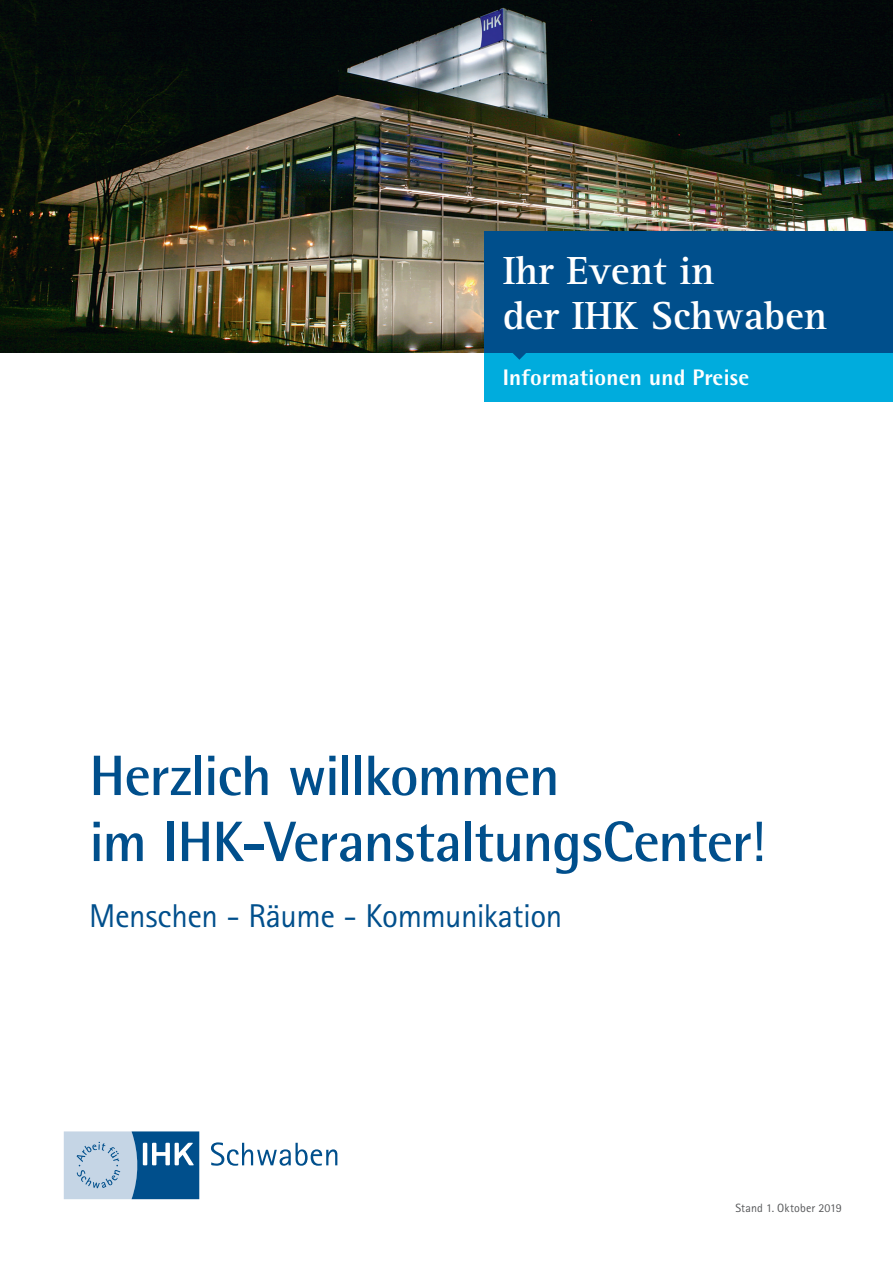
<style>
.page{position:relative;width:893px;height:1263px;background:#fff}
.page>*{position:absolute;margin:0;border:0;box-sizing:border-box;transform-origin:0 0}
.t1{font:700 57px/66px "Rotis Semi Sans Pro";letter-spacing:-.025em;color:#004f8c}
.t2{font:700 40.5px/45px "Rotis Serif Pro";color:#fff}
.t3{font:33px "Rotis Sans Serif Pro";letter-spacing:-.015em;color:#004f8c}
.Titel_Subline{font:800 22.5px "Rotis Semi Sans";letter-spacing:.01em;color:#fff}
.t4{font:12px "Rotis Sans Serif Pro";letter-spacing:.01em;color:#57585a}
.s1{font-weight:400}
</style>
<div class="page">
<svg style="left:211px;top:1142px;width:126px;height:24px"></svg>
<svg style="left:64px;top:1131px;width:135px;height:68px;background:#739dc0"></svg>
<img style="left:0;top:0;width:893px;height:353px">
<div style="left:485px;top:231px;width:408px;height:122px;background:#004f8c"></div>
<div style="left:485px;top:353px;width:408px;height:48px;background:#00acdd"></div>
<svg style="left:513px;top:353px;width:13px;height:7px"></svg>
<p class="t2" style="left:503px;top:248px;width:326px">Ihr Event in<br>der IHK Schwaben</p>
<p class="Titel_Subline" style="left:503px;top:363px;width:248px">Informationen und Preise</p>
<p class="t1" style="left:89px;top:743px;width:677px">Herzlich willkommen<br>im IHK-VeranstaltungsCenter<span class="s1">!</span></p>
<p class="t3" style="left:89px;top:896px;width:475px">Menschen - Räume - Kommunikation</p>
<p class="t4" style="left:735px;top:1200px;width:108px">Stand 1. Oktober 2019</p>
</div>
